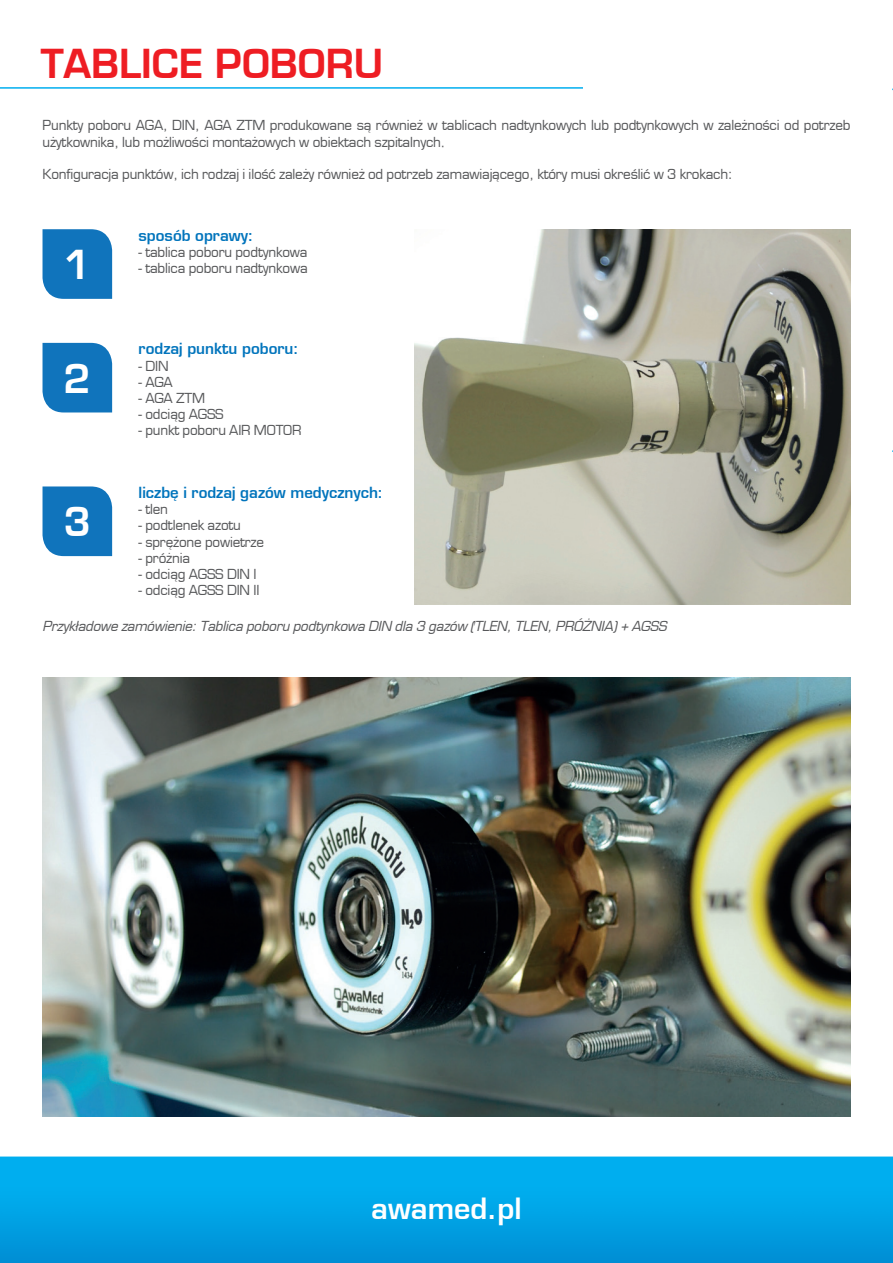
<style>
.page{position:relative;width:893px;height:1263px;background:#fff}
.page>*{position:absolute;margin:0;border:0;box-sizing:border-box;transform-origin:0 0}
.t1{font:700 39px "Euromode";color:#ee1d23}
.t2{font:700 39px "Euromode";color:#fff}
.t3{font:700 28.65px "Euromode";color:#fff}
.t4{font:700 15px "Euromode";color:#0174bc}
.t5{font:13.5px/16.2px "Euromode";letter-spacing:-.015em;color:#57585a}
.t6{font:italic 13.5px "Euromode";letter-spacing:-.015em;color:#57585a}
</style>
<div class="page">
<img style="left:0;top:88px;width:893px;height:1175px">
<hr style="left:0;top:87px;width:583px;height:2px;background:#00aeef">
<div style="left:43px;top:229px;width:69px;height:70px;background:#1074bc"></div>
<div style="left:43px;top:343px;width:69px;height:69px;background:#1074bc"></div>
<div style="left:43px;top:486px;width:69px;height:70px;background:#1074bc"></div>
<img style="left:43px;top:677px;width:807px;height:439px">
<img style="left:415px;top:229px;width:435px;height:376px">
<p class="t1" style="left:41px;top:40px;width:344px">TABLICE POBORU</p>
<p class="t5" style="left:43px;top:117px;width:809px">Punkty poboru AGA, DIN, AGA ZTM produkowane są również w tablicach nadtynkowych lub podtynkowych w zależności od potrzeb użytkownika, lub możliwości montażowych w obiektach szpitalnych.</p>
<p class="t5" style="left:43px;top:166px;width:692px">Konfiguracja punktów, ich rodzaj i ilość zależy również od potrzeb zamawiającego, który musi określić w 3 krokach:</p>
<p class="t2" style="left:64px;top:241px;width:29px">1</p>
<p class="t2" style="left:64px;top:354px;width:29px">2</p>
<p class="t2" style="left:64px;top:498px;width:29px">3</p>
<p class="t4" style="left:139px;top:226px;width:116px">sposób oprawy:</p>
<p class="t5" style="left:139px;top:244px;width:170px">- tablica poboru podtynkowa</p>
<p class="t5" style="left:139px;top:260px;width:171px">- tablica poboru nadtynkowa</p>
<p class="t4" style="left:139px;top:340px;width:162px">rodzaj punktu poboru:</p>
<p class="t5" style="left:139px;top:357px;width:31px">- DIN</p>
<p class="t5" style="left:139px;top:374px;width:36px">- AGA</p>
<p class="t5" style="left:139px;top:390px;width:68px">- AGA ZTM</p>
<p class="t5" style="left:139px;top:406px;width:87px">- odciąg AGSS</p>
<p class="t5" style="left:139px;top:422px;width:164px">- punkt poboru AIR MOTOR</p>
<p class="t4" style="left:139px;top:483px;width:246px">liczbę i rodzaj gazów medycznych:</p>
<p class="t5" style="left:139px;top:501px;width:31px">- tlen</p>
<p class="t5" style="left:139px;top:517px;width:104px">- podtlenek azotu</p>
<p class="t5" style="left:139px;top:533px;width:127px">- sprężone powietrze</p>
<p class="t5" style="left:139px;top:550px;width:53px">- próżnia</p>
<p class="t5" style="left:139px;top:566px;width:119px">- odciąg AGSS DIN I</p>
<p class="t5" style="left:139px;top:582px;width:122px">- odciąg AGSS DIN II</p>
<p class="t6" style="left:43px;top:618px;width:625px">Przykładowe zamówienie: Tablica poboru podtynkowa DIN dla 3 gazów (TLEN, TLEN, PRÓŻNIA) + AGSS</p>
<p class="t3" style="left:371px;top:1191px;width:152px">awamed.pl</p>
</div>
